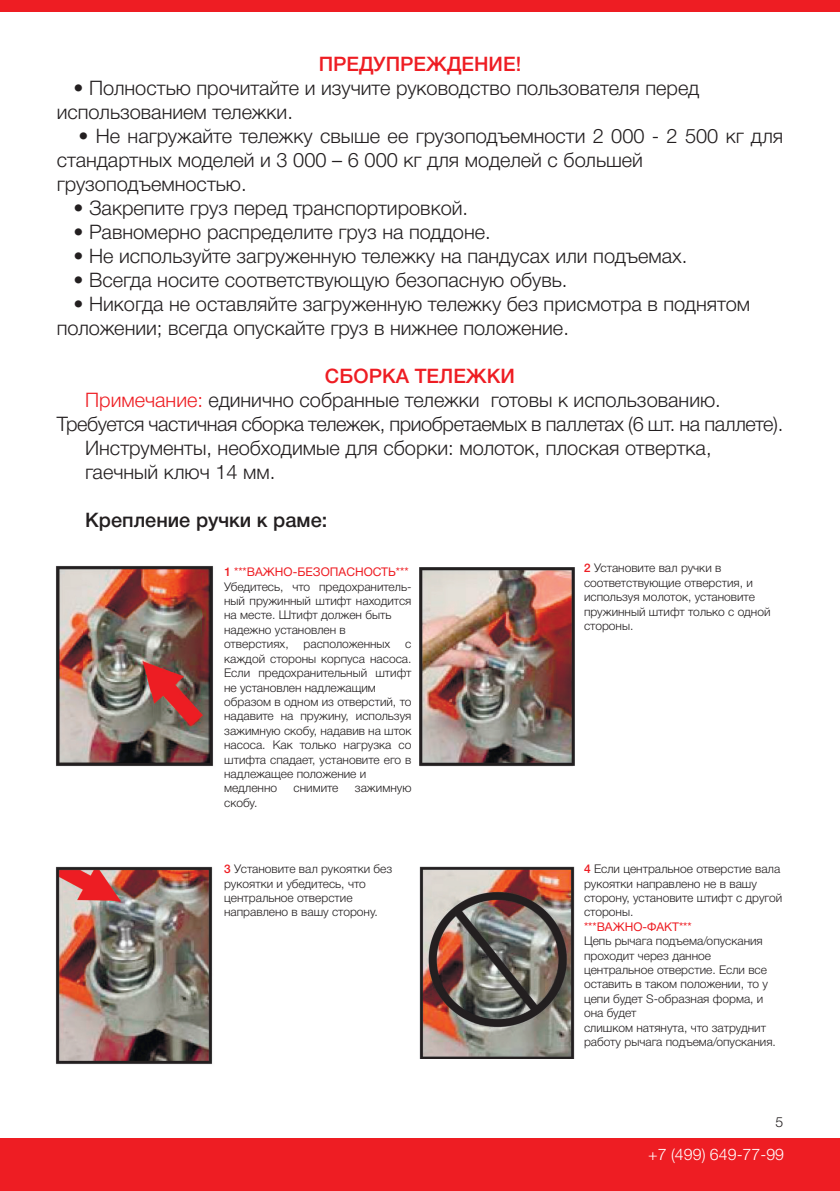
<style>
.page{position:relative;width:840px;height:1191px;background:#fff}
.page>*{position:absolute;margin:0;border:0;box-sizing:border-box;transform-origin:0 0}
.t1{font:300 20px/24px "Helvetica Neue Cyr";color:#231f20}
.t2{font:300 20px "Helvetica Neue Cyr";letter-spacing:-.02em;color:#231f20}
.t3{font:500 20px "Helvetica Neue Cyr";color:#ee1d23}
.t4{font:500 20px "Helvetica Neue Cyr";color:#231f20}
.t5{font:300 16px "Helvetica Neue Cyr";color:#fff}
.t6{font:300 14px "Helvetica Neue Cyr";color:#231f20}
.t7{font:300 12px/14.4px "Helvetica Neue Cyr";color:#231f20}
.t8{font:12px "Helvetica Neue Cyr";color:#ee1d23}
.s1{color:#ee1d23}
.s2{font-weight:500}
.s3{font-weight:500;color:#ee1d23}
</style>
<div class="page">
<div style="left:0;top:0;width:839px;height:12px;background:#ee1d23"></div>
<div style="left:0;top:1138px;width:839px;height:53px;background:#ee1d23"></div>
<img style="left:56px;top:566px;width:157px;height:201px">
<img style="left:419px;top:567px;width:156px;height:200px">
<img style="left:56px;top:866px;width:157px;height:199px">
<img style="left:419px;top:866px;width:156px;height:192px">
<p class="t3" style="left:318px;top:53px;width:204px">ПРЕДУПРЕЖДЕНИЕ!</p>
<p class="t1" style="left:73px;top:76px;width:627px">• Полностью прочитайте и изучите руководство пользователя перед</p>
<p class="t1" style="left:57px;top:100px;width:237px">использованием тележки.</p>
<p class="t1" style="left:57px;top:124px;width:727px;text-indent:22px">• Не нагружайте тележку свыше ее грузоподъемности 2 000 - 2 500 кг для стандартных моделей и 3 000 – 6 000 кг для моделей с большей</p>
<p class="t1" style="left:57px;top:172px;width:191px">грузоподъемностью.</p>
<p class="t1" style="left:73px;top:196px;width:396px">• Закрепите груз перед транспортировкой.</p>
<p class="t1" style="left:73px;top:220px;width:418px">• Равномерно распределите груз на поддоне.</p>
<p class="t1" style="left:73px;top:244px;width:615px">• Не используйте загруженную тележку на пандусах или подъемах.</p>
<p class="t1" style="left:73px;top:268px;width:495px">• Всегда носите соответствующую безопасную обувь.</p>
<p class="t1" style="left:73px;top:292px;width:678px">• Никогда не оставляйте загруженную тележку без присмотра в поднятом</p>
<p class="t1" style="left:57px;top:316px;width:513px">положении; всегда опускайте груз в нижнее положение.</p>
<p class="t3" style="left:325px;top:365px;width:191px">СБОРКА ТЕЛЕЖКИ</p>
<p class="t1" style="left:85px;top:388px;width:637px"><span class="s1">Примечание:</span> единично собранные тележки готовы к использованию.</p>
<p class="t2" style="left:57px;top:413px;width:727px">Требуется частичная сборка тележек, приобретаемых в паллетах (6 шт. на паллете).</p>
<p class="t1" style="left:85px;top:436px;width:627px">Инструменты, необходимые для сборки: молоток, плоская отвертка,</p>
<p class="t1" style="left:85px;top:460px;width:192px">гаечный ключ 14 мм.</p>
<p class="t4" style="left:85px;top:509px;width:244px">Крепление ручки к раме:</p>
<p class="t8" style="left:224px;top:565px;width:186px"><span class="s2">1</span> ***ВАЖНО-БЕЗОПАСНОСТЬ***</p>
<p class="t7" style="left:224px;top:579px;width:189px;text-align:justify">Убедитесь, что предохранитель&shy;ный пружинный штифт находится на месте. Штифт должен быть</p>
<p class="t7" style="left:224px;top:622px;width:123px">надежно установлен в</p>
<p class="t7" style="left:224px;top:637px;width:189px;text-align:justify">отверстиях, расположенных с каждой стороны корпуса насоса.<br>Если предохранительный штифт не установлен надлежащим</p>
<p class="t7" style="left:224px;top:694px;width:189px;text-align:justify">образом в одном из отверстий, то надавите на пружину, используя зажимную скобу, надавив на шток насоса. Как только нагрузка со штифта спадает, установите его в надлежащее положение и</p>
<p class="t7" style="left:224px;top:781px;width:54px">медленно</p>
<p class="t7" style="left:293px;top:781px;width:46px">снимите</p>
<p class="t7" style="left:355px;top:781px;width:58px">зажимную</p>
<p class="t7" style="left:224px;top:795px;width:35px">скобу.</p>
<p class="t7" style="left:583px;top:561px;width:139px"><span class="s3">2</span> Установите вал ручки в</p>
<p class="t7" style="left:583px;top:575px;width:188px">соответствующие отверстия, и используя молоток, установите пружинный штифт только с одной стороны.</p>
<p class="t7" style="left:224px;top:862px;width:169px"><span class="s3">3</span> Установите вал рукоятки без рукоятки и убедитесь, что</p>
<p class="t7" style="left:224px;top:890px;width:130px">центральное отверстие</p>
<p class="t7" style="left:224px;top:905px;width:155px">направлено в вашу сторону.</p>
<p class="t7" style="left:583px;top:862px;width:200px"><span class="s3">4</span> Если центральное отверстие вала рукоятки направлено не в вашу сторону, установите штифт с другой стороны.</p>
<p class="t8" style="left:583px;top:920px;width:109px">***ВАЖНО-ФАКТ***</p>
<p class="t7" style="left:583px;top:934px;width:180px">Цепь рычага подъема/опускания проходит через данное</p>
<p class="t7" style="left:583px;top:962px;width:185px">центральное отверстие. Если все оставить в таком положении, то у цепи будет S-образная форма, и она будет</p>
<p class="t7" style="left:583px;top:1020px;width:193px">слишком натянута, что затруднит работу рычага подъема/опускания.</p>
<p class="t6" style="left:775px;top:1114px;width:9px">5</p>
<h2 class="t5" style="left:647px;top:1145px;width:137px">+7 (499) 649-77-99</h2>
</div>
